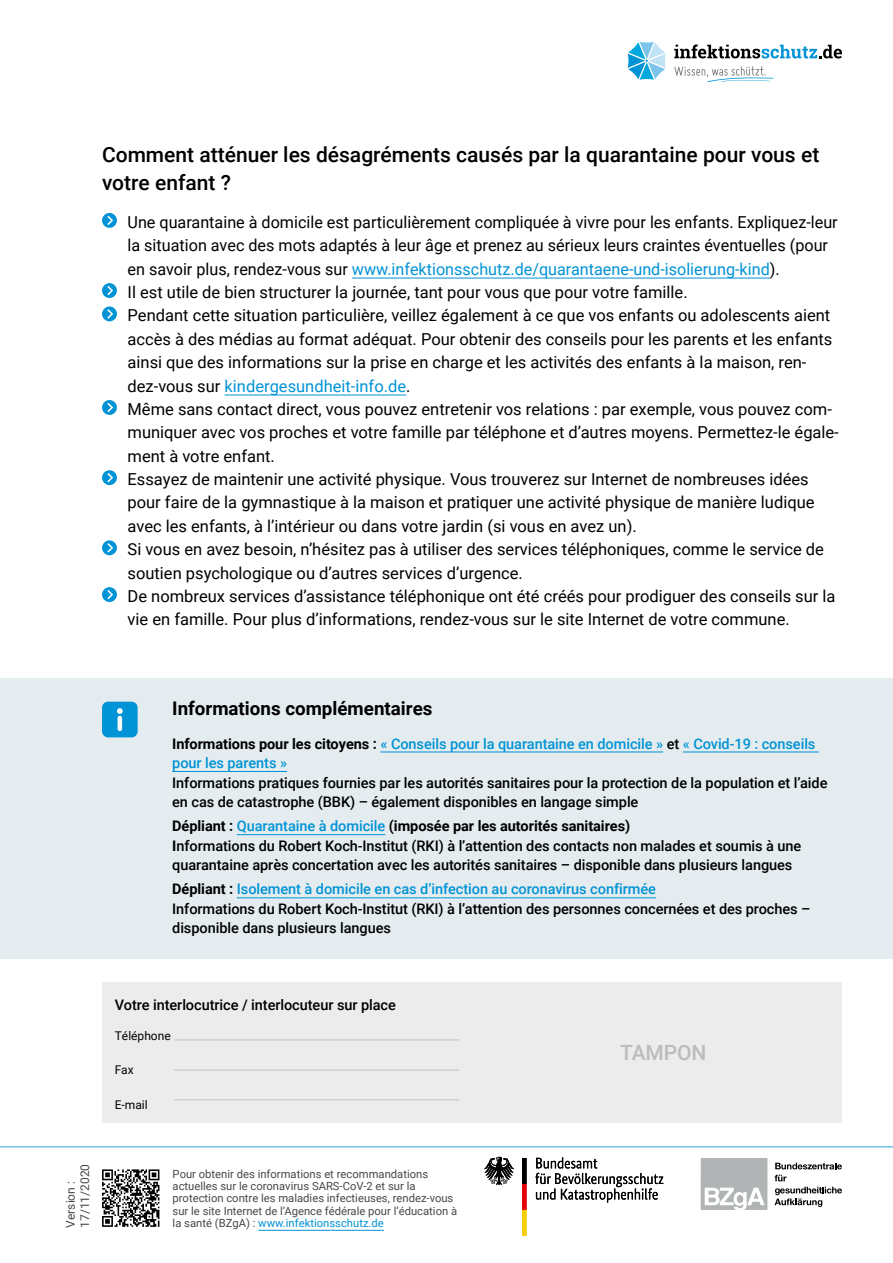
<style>
.page{position:relative;width:893px;height:1263px;background:#fff}
.page>*{position:absolute;margin:0;border:0;box-sizing:border-box;transform-origin:0 0}
.t1{font:500 21px/28.5px "Roboto";color:#000}
.t2{font:500 21px "Roboto";letter-spacing:-.005em;color:#bbbdbd}
.h-box{font:700 18.75px "Roboto";color:#000}
.t3{font:16.5px/23.4px "Roboto";color:#000}
.p-box{font:500 14.55px/19.5px "Roboto";letter-spacing:-.005em;color:#000}
.t4{font:12px/14.4px "Roboto";color:#474847}
.t5{font:12px "Roboto";color:#000}
.t6{font:11.25px/12.3px "Roboto";color:#474847}
.t7{font:11.25px "Roboto";color:#0093d5}
.s1{color:#0093d5}
.s2{font-weight:700}
.s3{color:#474847}
</style>
<div class="page">
<hr style="left:258px;top:1230px;width:126px;height:1px;background:#0093d5">
<svg style="left:775px;top:1163px;width:67px;height:6px"></svg>
<svg style="left:775px;top:1175px;width:12px;height:6px"></svg>
<svg style="left:774px;top:1187px;width:68px;height:20px"></svg>
<div style="left:701px;top:1158px;width:66px;height:52px;background:#b1b4b4"></div>
<svg style="left:705px;top:1188px;width:60px;height:22px"></svg>
<svg style="left:535px;top:1157px;width:128px;height:45px"></svg>
<svg style="left:484px;top:1157px;width:30px;height:28px"></svg>
<svg style="left:522px;top:1158px;width:5px;height:78px"></svg>
<hr style="left:0;top:1146px;width:893px;height:1px;background:#6fc2eb">
<svg style="left:674px;top:44px;width:168px;height:14px"></svg>
<svg style="left:674px;top:66px;width:99px;height:16px"></svg>
<svg style="left:628px;top:42px;width:38px;height:38px"></svg>
<svg style="left:102px;top:1169px;width:57px;height:58px"></svg>
<div style="left:0;top:678px;width:893px;height:281px;background:#e4ecef"></div>
<hr style="left:352px;top:278px;width:418px;height:1px;background:#0093d5">
<hr style="left:225px;top:395px;width:181px;height:1px;background:#0093d5">
<svg style="left:102px;top:213px;width:15px;height:15px"></svg>
<svg style="left:106px;top:214px;width:8px;height:13px"></svg>
<svg style="left:102px;top:283px;width:15px;height:15px"></svg>
<svg style="left:106px;top:284px;width:8px;height:13px"></svg>
<div style="left:102px;top:306px;width:15px;height:15px;background:#0093d5;border-radius:50%"></div>
<svg style="left:106px;top:307px;width:8px;height:12px"></svg>
<svg style="left:102px;top:400px;width:15px;height:15px"></svg>
<svg style="left:106px;top:401px;width:8px;height:13px"></svg>
<svg style="left:102px;top:470px;width:15px;height:15px"></svg>
<svg style="left:106px;top:471px;width:8px;height:13px"></svg>
<div style="left:102px;top:540px;width:15px;height:15px;background:#0093d5;border-radius:50%"></div>
<svg style="left:106px;top:541px;width:8px;height:12px"></svg>
<svg style="left:102px;top:587px;width:15px;height:15px"></svg>
<svg style="left:106px;top:588px;width:8px;height:13px"></svg>
<hr style="left:380px;top:752px;width:283px;height:1px;background:#0093d5">
<hr style="left:683px;top:752px;width:136px;height:1px;background:#0093d5">
<hr style="left:172px;top:771px;width:115px;height:1px;background:#0093d5">
<hr style="left:237px;top:834px;width:148px;height:1px;background:#0093d5">
<hr style="left:237px;top:897px;width:419px;height:1px;background:#0093d5">
<div style="left:102px;top:982px;width:740px;height:141px;background:#ececec"></div>
<div style="left:102px;top:702px;width:36px;height:35px;background:#0093d5;border-radius:6px"></div>
<hr style="left:118px;top:718px;width:4px;height:11px;background:#fff">
<svg style="left:117px;top:708px;width:6px;height:6px"></svg>
<hr style="left:174px;top:1099px;width:285px;height:1px;background:#c5c7c7">
<hr style="left:174px;top:1069px;width:285px;height:2px;background:#c5c7c7">
<hr style="left:174px;top:1039px;width:285px;height:1px;background:#c5c7c7">
<h1 class="t1" style="left:102px;top:139px;width:719px">Comment atténuer les désagréments causés par la quarantaine pour vous et votre enfant ?</h1>
<p class="t3" style="left:128px;top:210px;width:712px;text-indent:-26px"><span class="s1">·</span> Une quarantaine à domicile est particulièrement compliquée à vivre pour les enfants. Expliquez-leur la situation avec des mots adaptés à leur âge et prenez au sérieux leurs craintes éventuelles (pour en savoir plus, rendez-vous sur <span class="s1">www.infektionsschutz.de/quarantaene-und-isolierung-kind</span>).</p>
<p class="t3" style="left:102px;top:280px;width:587px"><span class="s1">·</span> Il est utile de bien structurer la journée, tant pour vous que pour votre famille.</p>
<p class="t3" style="left:128px;top:303px;width:706px;text-indent:-26px"><span class="s1">·</span> Pendant cette situation particulière, veillez également à ce que vos enfants ou adolescents aient accès à des médias au format adéquat. Pour obtenir des conseils pour les parents et les enfants ainsi que des informations sur la prise en charge et les activités des enfants à la maison, ren&shy;dez-vous sur <span class="s1">kindergesundheit-info.de</span>.</p>
<p class="t3" style="left:128px;top:397px;width:713px;text-indent:-26px"><span class="s1">·</span> Même sans contact direct, vous pouvez entretenir vos relations : par exemple, vous pouvez com&shy;muniquer avec vos proches et votre famille par téléphone et d’autres moyens. Permettez-le égale&shy;ment à votre enfant.</p>
<p class="t3" style="left:128px;top:467px;width:688px;text-indent:-26px"><span class="s1">·</span> Essayez de maintenir une activité physique. Vous trouverez sur Internet de nombreuses idées pour faire de la gymnastique à la maison et pratiquer une activité physique de manière ludique avec les enfants, à l’intérieur ou dans votre jardin (si vous en avez un).</p>
<p class="t3" style="left:128px;top:537px;width:698px;text-indent:-26px"><span class="s1">·</span> Si vous en avez besoin, n’hésitez pas à utiliser des services téléphoniques, comme le service de soutien psychologique ou d’autres services d’urgence.</p>
<p class="t3" style="left:128px;top:584px;width:709px;text-indent:-26px"><span class="s1">·</span> De nombreux services d’assistance téléphonique ont été créés pour prodiguer des conseils sur la vie en famille. Pour plus d’informations, rendez-vous sur le site Internet de votre commune.</p>
<h2 class="h-box" style="left:172px;top:695px;width:262px">Informations complémentaires</h2>
<p class="p-box" style="left:172px;top:733px;width:657px"><span class="s2">Informations pour les citoyens :</span> <span class="s1">« Conseils pour la quarantaine en domicile »</span> et <span class="s1">« Covid-19 : conseils pour les parents »<br></span>Informations pratiques fournies par les autorités sanitaires pour la protection de la population et l’aide en cas de catastrophe (BBK) – également disponibles en langage simple</p>
<p class="p-box" style="left:172px;top:816px;width:631px"><span class="s2">Dépliant :</span> <span class="s1">Quarantaine à domicile</span> <span class="s2">(imposée par les autorités sanitaires)<br>I</span>nformations du Robert Koch-Institut (RKI) à l’attention des contacts non malades et soumis à une quarantaine après concertation avec les autorités sanitaires – disponible dans plusieurs langues</p>
<p class="p-box" style="left:172px;top:879px;width:640px"><span class="s2">Dépliant :</span> <span class="s1">Isolement à domicile en cas d’infection au coronavirus confirmée<br></span>Informations du Robert Koch-Institut (RKI) à l’attention des personnes concernées et des proches – disponible dans plusieurs langues</p>
<p class="t4" style="left:63px;top:1228px;width:65px;rotate:-90deg">Version :<br>17/11/2020</p>
<p class="p-box" style="left:115px;top:994px;width:283px">Votre interlocutrice / interlocuteur sur place</p>
<p class="t5" style="left:115px;top:1027px;width:57px">Téléphone</p>
<p class="t5" style="left:115px;top:1062px;width:20px">Fax</p>
<p class="t5" style="left:115px;top:1096px;width:34px">E-mail</p>
<p class="t6" style="left:173px;top:1167px;width:286px">Pour obtenir des informations et recommandations actuelles sur le coronavirus SARS-CoV-2 et sur la protection contre les maladies infectieuses, rendez-vous sur le site Internet de l’Agence fédérale pour l’éducation à</p>
<p class="t7" style="left:173px;top:1215px;width:213px"><span class="s3">la santé (BZgA) :</span> www.infektionsschutz.de</p>
<p class="t2" style="left:620px;top:1038px;width:88px">TAMPON</p>
</div>
